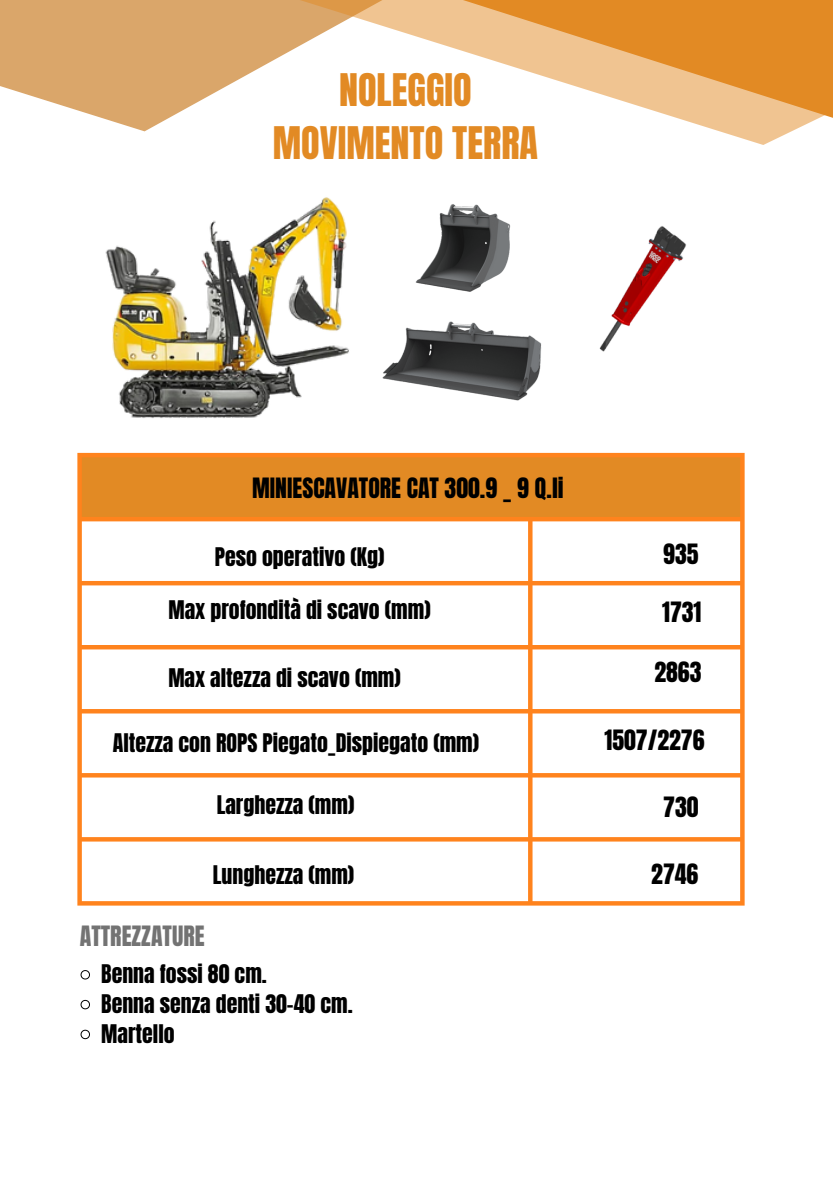
<style>
.page{position:relative;width:833px;height:1182px;background:#fff}
.page>*{position:absolute;margin:0;border:0;box-sizing:border-box;transform-origin:0 0}
.t1{font:38.17px/52.9px "Anton";color:#e28a24;text-align:center}
.t2{font:23.77px "Anton";color:#000}
.t3{font:23.77px "Anton";color:#737373}
.t4{font:21.83px "Anton";color:#000}
</style>
<div class="page">
<img style="left:105px;top:197px;width:244px;height:221px">
<img style="left:599px;top:226px;width:87px;height:126px">
<svg style="left:77px;top:453px;width:667px;height:452px"></svg>
<svg style="left:0;top:0;width:832px;height:145px"></svg>
<svg style="left:80px;top:970px;width:10px;height:9px"></svg>
<svg style="left:80px;top:999px;width:10px;height:10px"></svg>
<svg style="left:80px;top:1029px;width:10px;height:10px"></svg>
<img style="left:382px;top:321px;width:160px;height:80px">
<img style="left:415px;top:204px;width:96px;height:88px">
<p class="t1" style="left:273px;top:64px;width:267px">NOLEGGIO<br>MOVIMENTO TERRA</p>
<p class="t2" style="left:252px;top:471px;width:313px">MINIESCAVATORE CAT 300.9 _ 9 Q.li</p>
<p class="t4" style="left:215px;top:540px;width:171px">Peso operativo (Kg)</p>
<p class="t4" style="left:168px;top:594px;width:264px">Max profondità di scavo (mm)</p>
<p class="t4" style="left:168px;top:662px;width:234px">Max altezza di scavo (mm)</p>
<p class="t4" style="left:113px;top:727px;width:368px">Altezza con ROPS Piegato_Dispiegato (mm)</p>
<p class="t4" style="left:217px;top:788px;width:139px">Larghezza (mm)</p>
<h2 class="t4" style="left:213px;top:859px;width:143px">Lunghezza (mm)</h2>
<p class="t3" style="left:80px;top:918px;width:126px">ATTREZZATURE</p>
<p class="t4" style="left:101px;top:957px;width:167px">Benna fossi 80 cm.</p>
<p class="t4" style="left:101px;top:987px;width:253px">Benna senza denti 30-40 cm.</p>
<p class="t4" style="left:101px;top:1017px;width:75px">Martello</p>
<p class="t2" style="left:663px;top:537px;width:37px">935</p>
<p class="t2" style="left:662px;top:595px;width:41px">1731</p>
<p class="t2" style="left:654px;top:654px;width:49px">2863</p>
<p class="t2" style="left:604px;top:722px;width:101px">1507/2276</p>
<p class="t2" style="left:663px;top:789px;width:37px">730</p>
<p class="t2" style="left:651px;top:857px;width:49px">2746</p>
</div>
